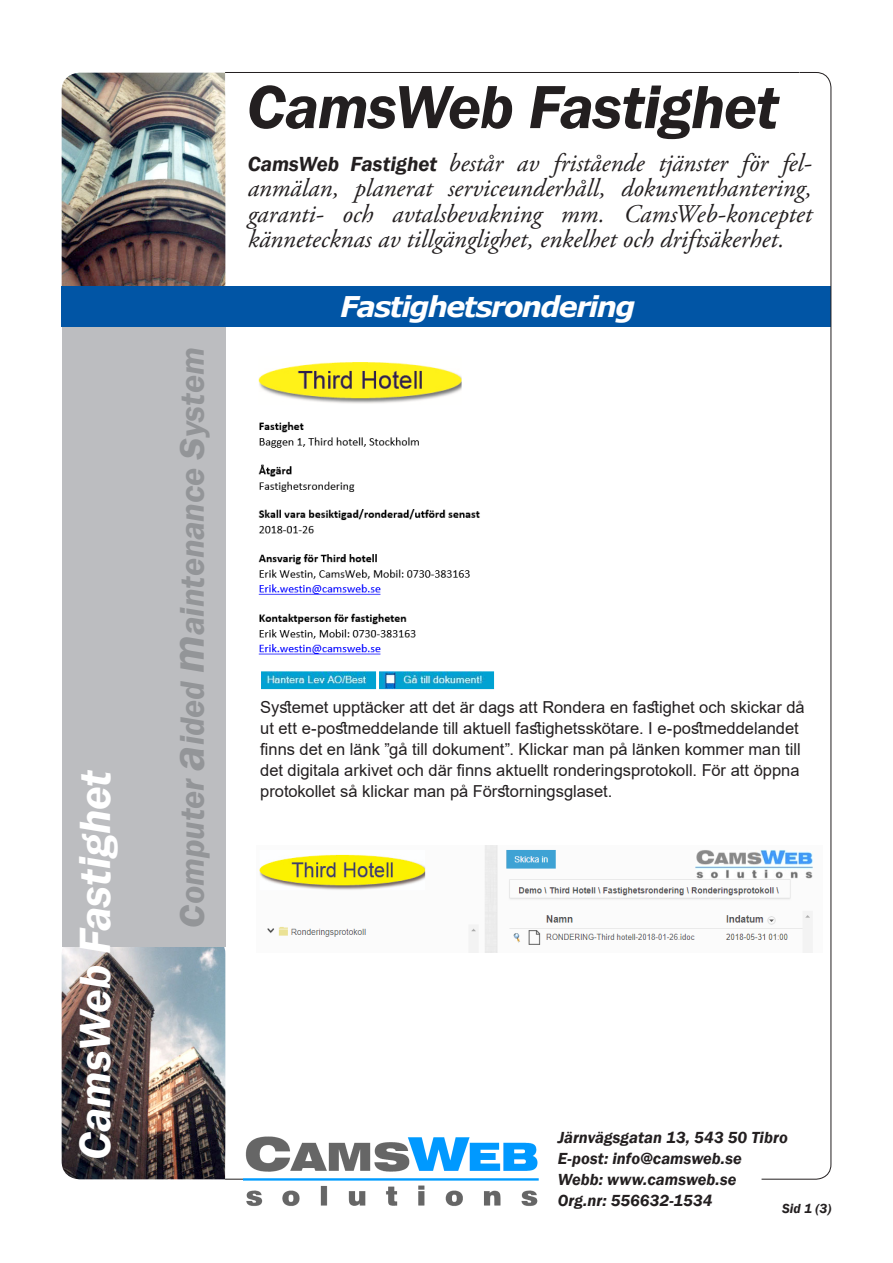
<style>
.page{position:relative;width:893px;height:1263px;background:#fff}
.page>*{position:absolute;margin:0;border:0;box-sizing:border-box;transform-origin:0 0}
.t1{font:italic 600 63px "Franklin Gothic";letter-spacing:-.02em;color:#231f20}
.t2{font:italic 600 45px "Franklin Gothic";letter-spacing:-.005em;color:#fff}
.t3{font:italic 600 34.5px "Franklin Gothic";letter-spacing:-.005em;color:#939598}
.t4{font:italic 700 28.5px "Verdana";letter-spacing:-.055em;color:#fff}
.t5{font:italic 25.5px/25.5px "Adobe Garamond Pro";color:#231f20;text-align:justify}
.t6{font:16.5px/21px "Arial";color:#231f20}
.t7{font:italic 600 16.5px "Franklin Gothic";letter-spacing:.005em;color:#231f20}
.t8{font:italic 600 13.5px "Franklin Gothic";color:#231f20}
.s1{font-size:46.5px}
.s2{font-family:"Franklin Gothic";font-weight:600;font-size:21px}
</style>
<div class="page">
<img style="left:62px;top:946px;width:163px;height:233px">
<img style="left:62px;top:73px;width:163px;height:213px">
<div style="left:62px;top:301px;width:163px;height:645px;background:#bcbdc0"></div>
<div style="left:62px;top:286px;width:769px;height:40px;background:#0155a5"></div>
<hr style="left:225px;top:72px;width:574px;height:1px;background:#231f20">
<svg style="left:761px;top:72px;width:70px;height:1107px"></svg>
<svg style="left:225px;top:1179px;width:18px;height:1px"></svg>
<img style="left:243px;top:1136px;width:296px;height:70px">
<img style="left:258px;top:362px;width:237px;height:328px">
<img style="left:259px;top:845px;width:564px;height:107px">
<p class="t2" style="left:66px;top:1159px;width:392px;rotate:-90deg">CamsWeb Fastighet</p>
<p class="t3" style="left:170px;top:928px;width:582px;rotate:-90deg"><span class="s1">c</span>omputer <span class="s1">a</span>ided <span class="s1">m</span>aintenance <span class="s1">s</span>ystem</p>
<p class="t1" style="left:247px;top:66px;width:533px">CamsWeb Fastighet</p>
<p class="t5" style="left:248px;top:150px;width:566px"><span class="s2">CamsWeb Fastighet</span> består av fristående tjänster för fel&shy;anmälan, planerat serviceunderhåll, dokumenthantering, garanti- och avtalsbevakning mm. CamsWeb-konceptet kännetecknas av tillgänglighet, enkelhet och driftsäkerhet.</p>
<p class="t4" style="left:340px;top:286px;width:297px">Fastighetsrondering</p>
<p class="t6" style="left:260px;top:697px;width:546px">Systemet upptäcker att det är dags att Rondera en fastighet och skickar då ut ett e-postmeddelande till aktuell fastighetsskötare. I e-postmeddelandet finns det en länk ”gå till dokument”. Klickar man på länken kommer man till det digitala arkivet och där finns aktuellt ronderingsprotokoll. För att öppna protokollet så klickar man på Förstorningsglaset.</p>
<p class="t7" style="left:558px;top:1126px;width:232px">Järnvägsgatan 13, 543 50 Tibro</p>
<p class="t7" style="left:558px;top:1147px;width:186px">E-post: info@camsweb.se</p>
<p class="t7" style="left:558px;top:1168px;width:180px">Webb: www.camsweb.se</p>
<p class="t7" style="left:558px;top:1189px;width:156px">Org.nr: 556632-1534</p>
<p class="t8" style="left:782px;top:1200px;width:51px">Sid 1 (3)</p>
</div>
